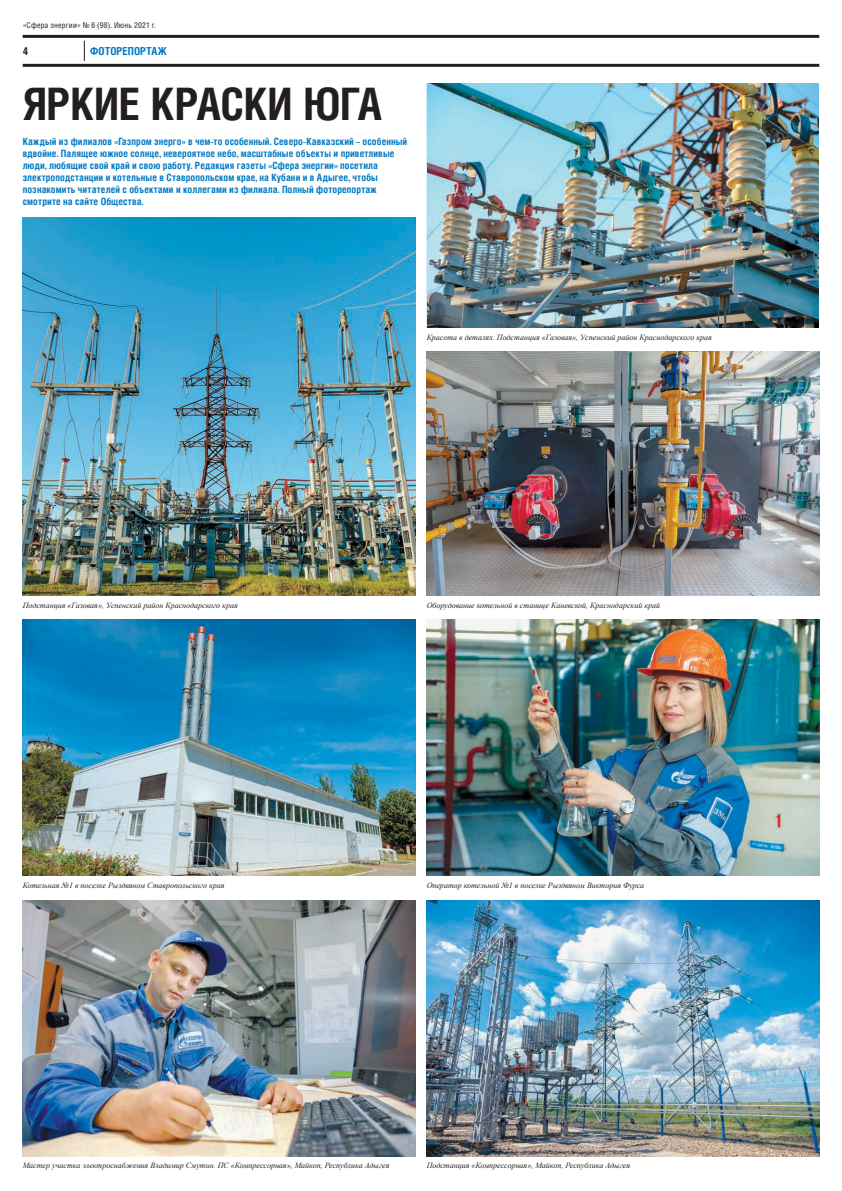
<style>
.page{position:relative;width:842px;height:1191px;background:#fff}
.page>*{position:absolute;margin:0;border:0;box-sizing:border-box;transform-origin:0 0}
.t1{font:700 44.8px "Helios Cond";letter-spacing:-.01em;color:#231f20}
.t2{font:700 11px "Helios Cond";letter-spacing:.005em;color:#0079c1}
.t3{font:700 11px "Helios Cond";color:#231f20}
.t4{font:700 10px/12.2px "Helios Cond";letter-spacing:.01em;color:#0079c1}
.t5{font:italic 8px "Times New Roman";color:#231f20}
.t6{font:8px "Helios Cond";letter-spacing:.02em;color:#231f20}
</style>
<div class="page">
<svg style="left:84px;top:41px;width:1px;height:20px"></svg>
<hr style="left:23px;top:64px;width:796px;height:3px;background:#231f20">
<hr style="left:23px;top:35px;width:796px;height:3px;background:#231f20">
<img style="left:23px;top:620px;width:392px;height:255px">
<img style="left:23px;top:218px;width:392px;height:377px">
<img style="left:427px;top:620px;width:392px;height:255px">
<img style="left:427px;top:900px;width:392px;height:256px">
<img style="left:23px;top:900px;width:392px;height:256px">
<img style="left:427px;top:352px;width:392px;height:243px">
<img style="left:427px;top:84px;width:392px;height:243px">
<p class="t6" style="left:23px;top:21px;width:135px">«Сфера энергии» № 6 (98). Июнь 2021 г.</p>
<h2 class="t3" style="left:23px;top:44px;width:7px">4</h2>
<h2 class="t2" style="left:90px;top:44px;width:78px">ФОТОРЕПОРТАЖ</h2>
<h1 class="t1" style="left:23px;top:77px;width:361px">ЯРКИЕ КРАСКИ ЮГА</h1>
<p class="t4" style="left:23px;top:135px;width:386px">Каждый из филиалов «Газпром энерго» в чем-то особенный. Северо-Кавказский – особенный вдвойне. Палящее южное солнце, невероятное небо, масштабные объекты и приветливые люди, любящие свой край и свою работу. Редакция газеты «Сфера энергии» посетила электроподстанции и котельные в Ставропольском крае, на Кубани и в Адыгее, чтобы познакомить читателей с объектами и коллегами из филиала. Полный фоторепортаж смотрите на сайте Общества.</p>
<p class="t5" style="left:427px;top:331px;width:287px">Красота в деталях. Подстанция «Газовая», Успенский район Краснодарского края</p>
<p class="t5" style="left:23px;top:599px;width:217px">Подстанция «Газовая», Успенский район Краснодарского края</p>
<p class="t5" style="left:427px;top:599px;width:235px">Оборудование котельной в станице Каневской, Краснодарский край</p>
<p class="t5" style="left:23px;top:879px;width:203px">Котельная №1 в поселке Рыздвяном Ставропольского края</p>
<p class="t5" style="left:427px;top:879px;width:219px">Оператор котельной №1 в поселке Рыздвяном Виктория Фурса</p>
<p class="t5" style="left:23px;top:1160px;width:368px">Мастер участка электроснабжения Владимир Смутин. ПС «Компрессорная», Майкоп, Республика Адыгея</p>
<p class="t5" style="left:427px;top:1160px;width:205px">Подстанция «Компрессорная», Майкоп, Республика Адыгея</p>
</div>
